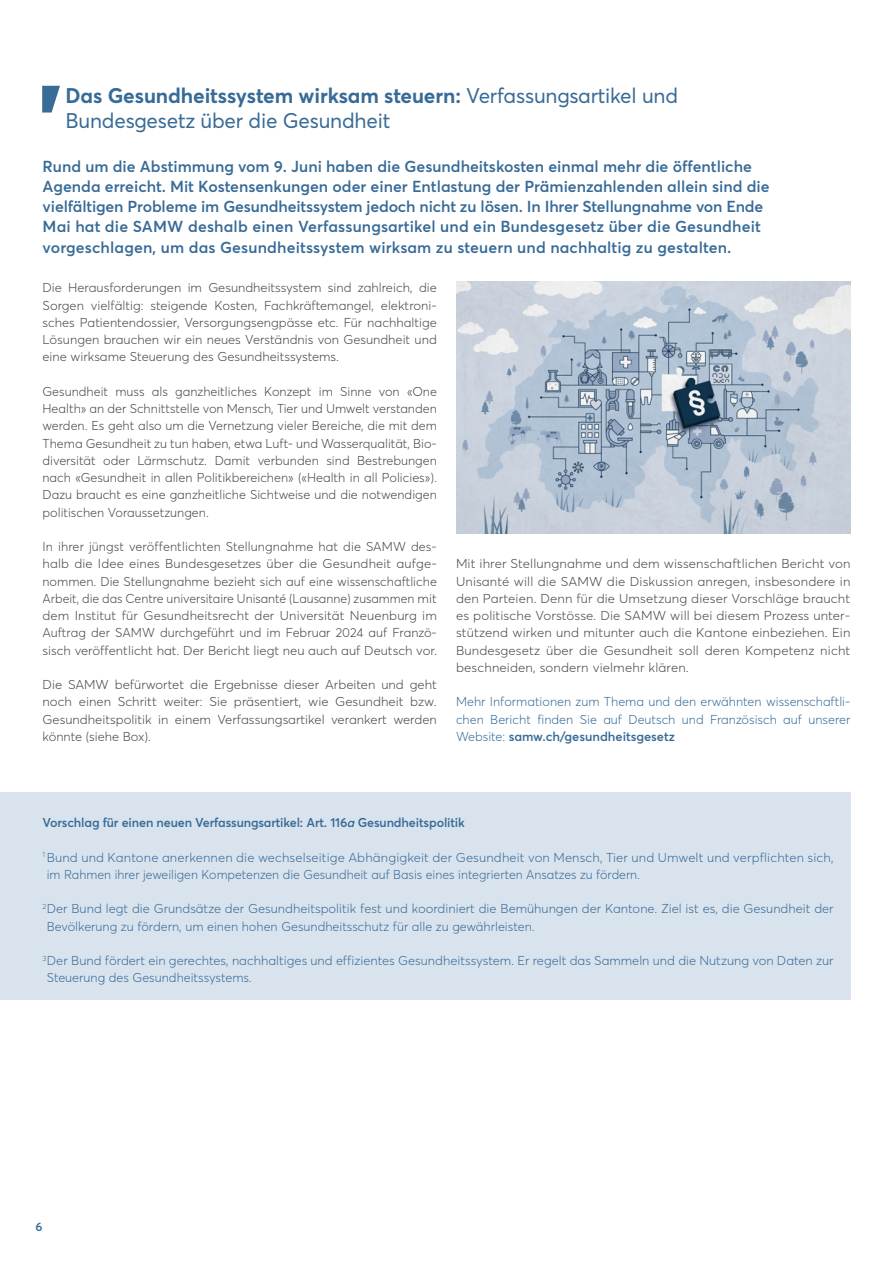
<style>
.page{position:relative;width:893px;height:1263px;background:#fff}
.page>*{position:absolute;margin:0;border:0;box-sizing:border-box;transform-origin:0 0}
.t1{font:21px/25.5px "Averta Std";letter-spacing:-.01em;color:#386b97}
.t2{font:600 15.75px/20.2px "Averta Std";color:#386b97}
.t3{font:300 12.75px/17.2px "Averta Std";color:#4b4744;text-align:justify}
.t4{font:300 12.75px/17.2px "Averta Std";color:#386b97}
.t5{font:300 12.75px/17.2px "Averta Std";color:#4b4744;text-align:justify;scale:1.04 1}
.t6{font:600 12.75px "Averta Std";letter-spacing:-.01em;color:#386b97}
.t7{font:600 12px "Averta Std";color:#386b97}
.s1{font-weight:700}
.s2{font-weight:600}
</style>
<div class="page">
<svg style="left:42px;top:86px;width:18px;height:27px"></svg>
<div style="left:0;top:793px;width:851px;height:207px;background:#d9e3ee"></div>
<svg style="left:347px;top:821px;width:8px;height:6px"></svg>
<img style="left:456px;top:281px;width:394px;height:253px">
<h1 class="t1" style="left:66px;top:82px;width:614px"><span class="s1">Das Gesundheitssystem wirksam steuern:</span> Verfassungsartikel und<br>Bundesgesetz über die Gesundheit</h1>
<p class="t2" style="left:43px;top:156px;width:729px">Rund um die Abstimmung vom 9. Juni haben die Gesundheitskosten einmal mehr die öffentliche Agenda erreicht. Mit Kostensenkungen oder einer Entlastung der Prämienzahlenden allein sind die vielfältigen Probleme im Gesundheitssystem jedoch nicht zu lösen. In Ihrer Stellungnahme von Ende Mai hat die SAMW deshalb einen Verfassungsartikel und ein Bundesgesetz über die Gesundheit vorgeschlagen, um das Gesundheitssystem wirksam zu steuern und nachhaltig zu gestalten.</p>
<p class="t3" style="left:43px;top:279px;width:396px">Die Herausforderungen im Gesundheitssystem sind zahlreich, die Sorgen vielfältig: steigende Kosten, Fachkräftemangel, elektroni&shy;sches Patientendossier, Versorgungsengpässe etc. Für nachhaltige Lösungen brauchen wir ein neues Verständnis von Gesundheit und eine wirksame Steuerung des Gesundheitssystems.</p>
<p class="t3" style="left:43px;top:383px;width:396px">Gesundheit muss als ganzheitliches Konzept im Sinne von «One Health» an der Schnittstelle von Mensch, Tier und Umwelt verstanden werden. Es geht also um die Vernetzung vieler Bereiche, die mit dem Thema Gesundheit zu tun haben, etwa Luft- und Wasserqualität, Bio&shy;diversität oder Lärmschutz. Damit verbunden sind Bestrebungen nach «Gesundheit in allen Politikbereichen» («Health in all Policies»).<br>Dazu braucht es eine ganzheitliche Sichtweise und die notwendigen politischen Voraussetzungen.</p>
<p class="t3" style="left:43px;top:538px;width:396px">In ihrer jüngst veröffentlichten Stellungnahme hat die SAMW des&shy;halb die Idee eines Bundesgesetzes über die Gesundheit aufge&shy;nommen. Die Stellungnahme bezieht sich auf eine wissenschaftliche Arbeit, die das Centre universitaire Unisanté (Lausanne) zusammen mit dem Institut für Gesundheitsrecht der Universität Neuenburg im Auftrag der SAMW durchgeführt und im Februar 2024 auf Franzö&shy;sisch veröffentlicht hat. Der Bericht liegt neu auch auf Deutsch vor.</p>
<p class="t3" style="left:43px;top:676px;width:396px">Die SAMW befürwortet die Ergebnisse dieser Arbeiten und geht noch einen Schritt weiter: Sie präsentiert, wie Gesundheit bzw.<br>Gesundheitspolitik in einem Verfassungsartikel verankert werden könnte (siehe Box).</p>
<p class="t5" style="left:456px;top:555px;width:381px">Mit ihrer Stellungnahme und dem wissenschaftlichen Bericht von Unisanté will die SAMW die Diskussion anregen, insbesondere in den Parteien. Denn für die Umsetzung dieser Vorschläge braucht es politische Vorstösse. Die SAMW will bei diesem Prozess unter&shy;stützend wirken und mitunter auch die Kantone einbeziehen. Ein Bundesgesetz über die Gesundheit soll deren Kompetenz nicht beschneiden, sondern vielmehr klären.</p>
<p class="t4" style="left:456px;top:693px;width:396px;text-align:justify">Mehr Informationen zum Thema und den erwähnten wissenschaftli&shy;chen Bericht finden Sie auf Deutsch und Französisch auf unserer Website: <span class="s2">samw.ch/gesundheitsgesetz</span></p>
<p class="t6" style="left:43px;top:814px;width:424px">Vorschlag für einen neuen Verfassungsartikel: Art. 116 Gesundheitspolitik</p>
<p class="t4" style="left:47px;top:848px;width:788px;text-indent:-4px"><sup>1</sup> Bund und Kantone anerkennen die wechselseitige Abhängigkeit der Gesundheit von Mensch, Tier und Umwelt und verpflichten sich, im Rahmen ihrer jeweiligen Kompetenzen die Gesundheit auf Basis eines integrierten Ansatzes zu fördern.</p>
<p class="t4" style="left:47px;top:900px;width:788px;text-indent:-4px"><sup>2</sup>Der Bund legt die Grundsätze der Gesundheitspolitik fest und koordiniert die Bemühungen der Kantone. Ziel ist es, die Gesundheit der<br>Bevölkerung zu fördern, um einen hohen Gesundheitsschutz für alle zu gewährleisten.</p>
<p class="t4" style="left:47px;top:952px;width:788px;text-indent:-4px"><sup>3</sup>Der Bund fördert ein gerechtes, nachhaltiges und effizientes Gesundheitssystem. Er regelt das Sammeln und die Nutzung von Daten zur<br>Steuerung des Gesundheitssystems.</p>
<p class="t7" style="left:35px;top:1219px;width:9px">6</p>
</div>
